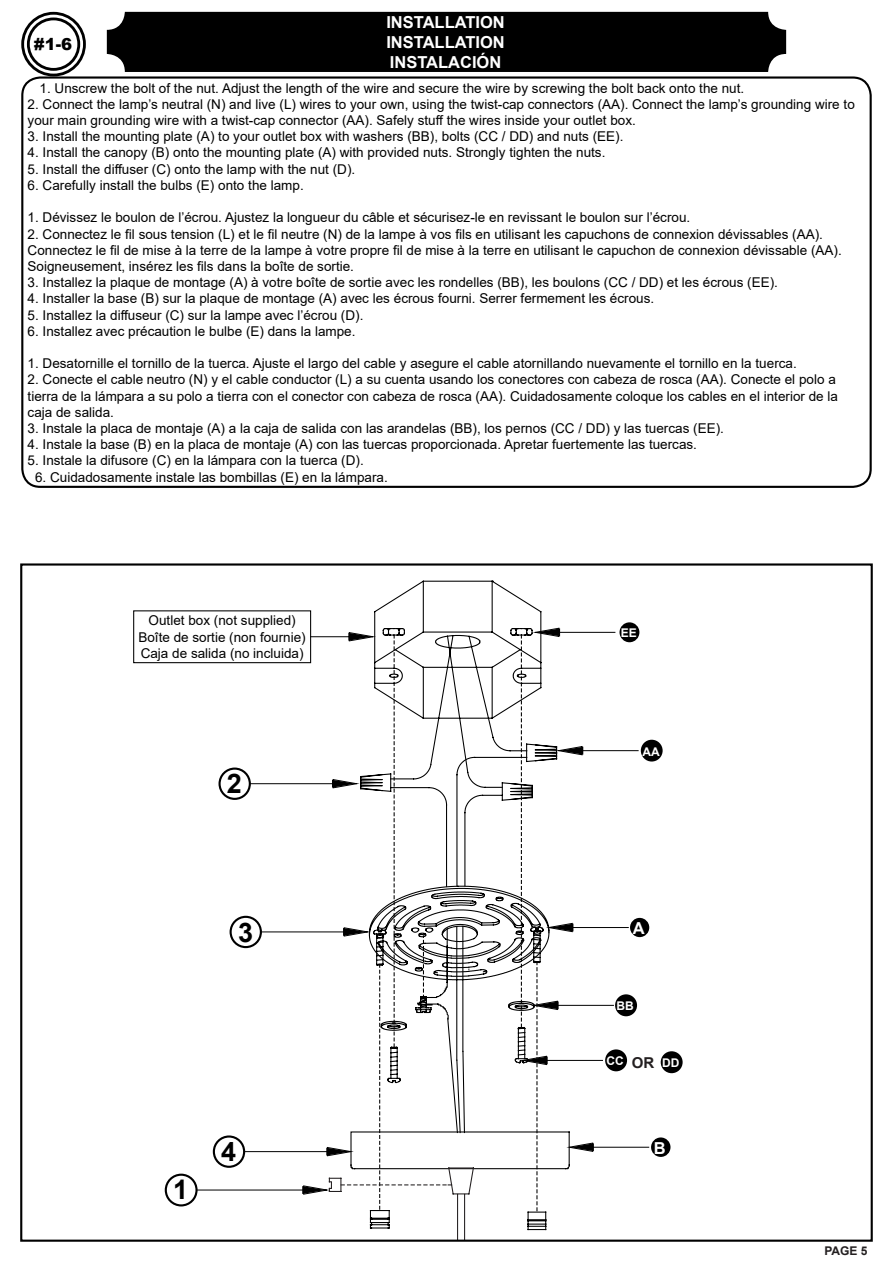
<style>
.page{position:relative;width:893px;height:1263px;background:#fff}
.page>*{position:absolute;margin:0;border:0;box-sizing:border-box;transform-origin:0 0}
.t1{font:700 27px "Arial";color:#000}
.t2{font:700 16.5px "Arial";color:#fff}
.t3{font:900 16.5px "Arial";color:#000}
.t4{font:700 15px "Arial";color:#231f20}
.t5{font:13.5px/16.2px "Arial";color:#000}
.t6{font:700 12px "Arial";color:#fff}
.t7{font:700 12px "Arial";color:#231f20}
</style>
<div class="page">
<div style="left:21px;top:12px;width:65px;height:64px;border:3px solid #000;border-radius:50%"></div>
<div style="left:27px;top:18px;width:53px;height:53px;border:3px solid #000;border-radius:50%"></div>
<div style="left:21px;top:76px;width:851px;height:412px;border:2px solid #000;border-radius:18px"></div>
<div style="left:107px;top:12px;width:679px;height:60px;background:#000;border-radius:18px"></div>
<div style="left:133px;top:610px;width:178px;height:53px;border:1px solid #000"></div>
<div style="left:651px;top:1137px;width:19px;height:20px;background:#000;border-radius:50%"></div>
<div style="left:641px;top:740px;width:22px;height:21px;background:#000;border-radius:50%"></div>
<div style="left:661px;top:1051px;width:22px;height:22px;background:#000;border-radius:50%"></div>
<div style="left:165px;top:1173px;width:33px;height:33px;border:2px solid #000;border-radius:50%"></div>
<svg style="left:197px;top:580px;width:452px;height:659px"></svg>
<p class="t2" style="left:386px;top:11px;width:120px">INSTALLATION</p>
<p class="t2" style="left:386px;top:30px;width:120px">INSTALLATION</p>
<p class="t2" style="left:390px;top:50px;width:113px">INSTALACIÓN</p>
<p class="t3" style="left:34px;top:32px;width:40px">#1-6</p>
<p class="t5" style="left:40px;top:80px;width:706px">1. Unscrew the bolt of the nut. Adjust the length of the wire and secure the wire by screwing the bolt back onto the nut.</p>
<p class="t5" style="left:28px;top:96px;width:829px">2. Connect the lamp’s neutral (N) and live (L) wires to your own, using the twist-cap connectors (AA). Connect the lamp’s grounding wire to your main grounding wire with a twist-cap connector (AA). Safely stuff the wires inside your outlet box.</p>
<p class="t5" style="left:28px;top:128px;width:597px">3. Install the mounting plate (A) to your outlet box with washers (BB), bolts (CC / DD) and nuts (EE).</p>
<p class="t5" style="left:28px;top:145px;width:579px">4. Install the canopy (B) onto the mounting plate (A) with provided nuts. Strongly tighten the nuts.</p>
<p class="t5" style="left:28px;top:161px;width:329px">5. Install the diffuser (C) onto the lamp with the nut (D).</p>
<p class="t5" style="left:28px;top:177px;width:278px">6. Carefully install the bulbs (E) onto the lamp.</p>
<p class="t5" style="left:28px;top:209px;width:664px">1. Dévissez le boulon de l’écrou. Ajustez la longueur du câble et sécurisez-le en revissant le boulon sur l’écrou.</p>
<p class="t5" style="left:28px;top:226px;width:816px">2. Connectez le fil sous tension (L) et le fil neutre (N) de la lampe à vos fils en utilisant les capuchons de connexion dévissables (AA).<br>Connectez le fil de mise à la terre de la lampe à votre propre fil de mise à la terre en utilisant le capuchon de connexion dévissable (AA).<br>Soigneusement, insérez les fils dans la boîte de sortie.</p>
<p class="t5" style="left:28px;top:274px;width:752px">3. Installez la plaque de montage (A) à votre boîte de sortie avec les rondelles (BB), les boulons (CC / DD) et les écrous (EE).</p>
<p class="t5" style="left:28px;top:290px;width:628px">4. Installer la base (B) sur la plaque de montage (A) avec les écrous fourni. Serrer fermement les écrous.</p>
<p class="t5" style="left:28px;top:307px;width:337px">5. Installez la diffuseur (C) sur la lampe avec l’écrou (D).</p>
<p class="t5" style="left:28px;top:323px;width:329px">6. Installez avec précaution le bulbe (E) dans la lampe.</p>
<p class="t5" style="left:28px;top:355px;width:771px">1. Desatornille el tornillo de la tuerca. Ajuste el largo del cable y asegure el cable atornillando nuevamente el tornillo en la tuerca.</p>
<p class="t5" style="left:28px;top:371px;width:812px">2. Conecte el cable neutro (N) y el cable conductor (L) a su cuenta usando los conectores con cabeza de rosca (AA). Conecte el polo a tierra de la lámpara a su polo a tierra con el conector con cabeza de rosca (AA). Cuidadosamente coloque los cables en el interior de la caja de salida.</p>
<p class="t5" style="left:28px;top:420px;width:698px">3. Instale la placa de montaje (A) a la caja de salida con las arandelas (BB), los pernos (CC / DD) y las tuercas (EE).</p>
<p class="t5" style="left:28px;top:436px;width:671px">4. Instale la base (B) en la placa de montaje (A) con las tuercas proporcionada. Apretar fuertemente las tuercas.</p>
<p class="t5" style="left:28px;top:452px;width:338px">5. Instale la difusore (C) en la lámpara con la tuerca (D).</p>
<p class="t5" style="left:35px;top:469px;width:354px">6. Cuidadosamente instale las bombillas (E) en la lámpara.</p>
<p class="t5" style="left:149px;top:612px;width:149px">Outlet box (not supplied)</p>
<p class="t5" style="left:138px;top:629px;width:169px">Boîte de sortie (non fournie)</p>
<p class="t5" style="left:141px;top:645px;width:164px">Caja de salida (no incluida)</p>
<p class="t1" style="left:227px;top:765px;width:17px">2</p>
<p class="t1" style="left:238px;top:913px;width:17px">3</p>
<p class="t1" style="left:173px;top:1171px;width:17px">1</p>
<p class="t1" style="left:221px;top:1133px;width:17px">4</p>
<p class="t6" style="left:621px;top:624px;width:18px">EE</p>
<p class="t6" style="left:642px;top:743px;width:19px">AA</p>
<p class="t2" style="left:633px;top:916px;width:13px">A</p>
<p class="t6" style="left:616px;top:997px;width:19px">BB</p>
<p class="t6" style="left:606px;top:1052px;width:19px">CC</p>
<p class="t4" style="left:632px;top:1052px;width:24px">OR</p>
<p class="t6" style="left:662px;top:1054px;width:19px">DD</p>
<p class="t2" style="left:654px;top:1136px;width:13px">B</p>
<p class="t7" style="left:824px;top:1242px;width:45px">PAGE 5</p>
</div>
